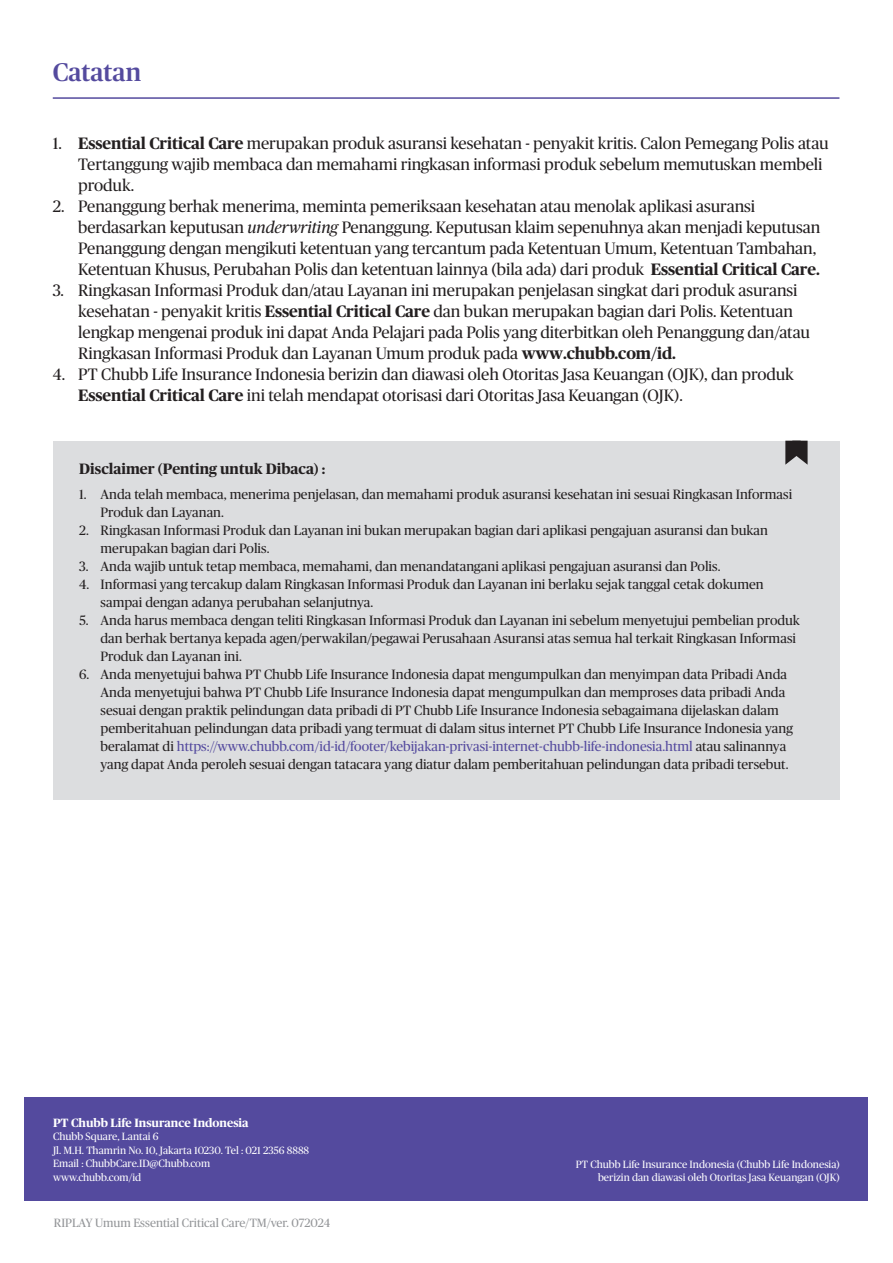
<style>
.page{position:relative;width:893px;height:1263px;background:#fff}
.page>*{position:absolute;margin:0;border:0;box-sizing:border-box;transform-origin:0 0}
.t1{font:500 25.5px "Chubb Publico";color:#544a9e}
.t2{font:16.5px/21px "Chubb Publico";letter-spacing:-.005em;color:#231f20}
.t3{font:700 15px "Chubb Publico";color:#231f20}
.t4{font:13.5px/18px "Chubb Publico";color:#231f20}
.t5{font:12px "Chubb Publico";color:#939598}
.t6{font:700 12px "Chubb Publico";color:#fff}
.t7{font:10.5px "Chubb Publico";color:#fff}
.s1{font-weight:700}
.s2{font-style:italic}
.s3{color:#544a9e}
</style>
<div class="page">
<div style="left:25px;top:1098px;width:843px;height:103px;background:#544a9e"></div>
<div style="left:53px;top:441px;width:787px;height:358px;background:#dcdddf"></div>
<svg style="left:785px;top:441px;width:23px;height:24px"></svg>
<hr style="left:53px;top:97px;width:786px;height:2px;background:#544a9e">
<p class="t1" style="left:53px;top:54px;width:90px">Catatan</p>
<p class="t2" style="left:53px;top:132px;width:11px">1.</p>
<p class="t2" style="left:53px;top:195px;width:13px">2.</p>
<p class="t2" style="left:53px;top:279px;width:13px">3.</p>
<p class="t2" style="left:53px;top:363px;width:14px">4.</p>
<p class="t2" style="left:78px;top:132px;width:752px"><span class="s1">Essential Critical Care</span> merupakan produk asuransi kesehatan - penyakit kritis. Calon Pemegang Polis atau<br>Tertanggung wajib membaca dan memahami ringkasan informasi produk sebelum memutuskan membeli produk.</p>
<p class="t2" style="left:78px;top:195px;width:743px">Penanggung berhak menerima, meminta pemeriksaan kesehatan atau menolak aplikasi asuransi berdasarkan keputusan <span class="s2">underwriting</span> Penanggung. Keputusan klaim sepenuhnya akan menjadi keputusan Penanggung dengan mengikuti ketentuan yang tercantum pada Ketentuan Umum, Ketentuan Tambahan, Ketentuan Khusus, Perubahan Polis dan ketentuan lainnya (bila ada) dari produk <span class="s1">Essential Critical Care.</span></p>
<p class="t2" style="left:78px;top:279px;width:733px">Ringkasan Informasi Produk dan/atau Layanan ini merupakan penjelasan singkat dari produk asuransi kesehatan - penyakit kritis <span class="s1">Essential Critical Care</span> dan bukan merupakan bagian dari Polis. Ketentuan lengkap mengenai produk ini dapat Anda Pelajari pada Polis yang diterbitkan oleh Penanggung dan/atau Ringkasan Informasi Produk dan Layanan Umum produk pada <span class="s1">www.chubb.com/id.</span></p>
<p class="t2" style="left:78px;top:363px;width:717px">PT Chubb Life Insurance Indonesia berizin dan diawasi oleh Otoritas Jasa Keuangan (OJK), dan produk<br><span class="s1">Essential Critical Care</span> ini telah mendapat otorisasi dari Otoritas Jasa Keuangan (OJK).</p>
<p class="t3" style="left:79px;top:458px;width:248px">Disclaimer (Penting untuk Dibaca) :</p>
<p class="t4" style="left:101px;top:485px;width:693px">Anda telah membaca, menerima penjelasan, dan memahami produk asuransi kesehatan ini sesuai Ringkasan Informasi<br>Produk dan Layanan.</p>
<p class="t4" style="left:101px;top:521px;width:669px">Ringkasan Informasi Produk dan Layanan ini bukan merupakan bagian dari aplikasi pengajuan asuransi dan bukan merupakan bagian dari Polis.</p>
<p class="t4" style="left:101px;top:557px;width:622px">Anda wajib untuk tetap membaca, memahami, dan menandatangani aplikasi pengajuan asuransi dan Polis.</p>
<p class="t4" style="left:101px;top:575px;width:665px">Informasi yang tercakup dalam Ringkasan Informasi Produk dan Layanan ini berlaku sejak tanggal cetak dokumen sampai dengan adanya perubahan selanjutnya.</p>
<p class="t4" style="left:101px;top:611px;width:701px">Anda harus membaca dengan teliti Ringkasan Informasi Produk dan Layanan ini sebelum menyetujui pembelian produk dan berhak bertanya kepada agen/perwakilan/pegawai Perusahaan Asuransi atas semua hal terkait Ringkasan Informasi<br>Produk dan Layanan ini.</p>
<p class="t4" style="left:101px;top:665px;width:694px">Anda menyetujui bahwa PT Chubb Life Insurance Indonesia dapat mengumpulkan dan menyimpan data Pribadi Anda Anda menyetujui bahwa PT Chubb Life Insurance Indonesia dapat mengumpulkan dan memproses data pribadi Anda sesuai dengan praktik pelindungan data pribadi di PT Chubb Life Insurance Indonesia sebagaimana dijelaskan dalam pemberitahuan pelindungan data pribadi yang termuat di dalam situs internet PT Chubb Life Insurance Indonesia yang beralamat di <span class="s3">https://www.chubb.com/id-id/footer/kebijakan-privasi-internet-chubb-life-indonesia.html</span> atau salinannya yang dapat Anda peroleh sesuai dengan tatacara yang diatur dalam pemberitahuan pelindungan data pribadi tersebut.</p>
<p class="t4" style="left:79px;top:485px;width:9px">1.</p>
<p class="t4" style="left:79px;top:521px;width:11px">2.</p>
<p class="t4" style="left:79px;top:557px;width:11px">3.</p>
<p class="t4" style="left:79px;top:575px;width:12px">4.</p>
<p class="t4" style="left:79px;top:611px;width:11px">5.</p>
<p class="t4" style="left:79px;top:665px;width:12px">6.</p>
<p class="t6" style="left:53px;top:1114px;width:197px">PT Chubb Life Insurance Indonesia</p>
<p class="t7" style="left:53px;top:1129px;width:107px">Chubb Square, Lantai 6</p>
<p class="t7" style="left:53px;top:1143px;width:258px">Jl. M.H. Thamrin No. 10, Jakarta 10230. Tel : 021 2356 8888</p>
<p class="t7" style="left:53px;top:1156px;width:159px">Email : ChubbCare.ID@Chubb.com</p>
<p class="t7" style="left:53px;top:1170px;width:89px">www.chubb.com/id</p>
<p class="t5" style="left:54px;top:1214px;width:278px">RIPLAY Umum Essential Critical Care/TM/ver. 072024</p>
<p class="t7" style="left:576px;top:1157px;width:266px">PT Chubb Life Insurance Indonesia (Chubb Life Indonesia)</p>
<p class="t7" style="left:598px;top:1170px;width:243px">berizin dan diawasi oleh Otoritas Jasa Keuangan (OJK)</p>
</div>
